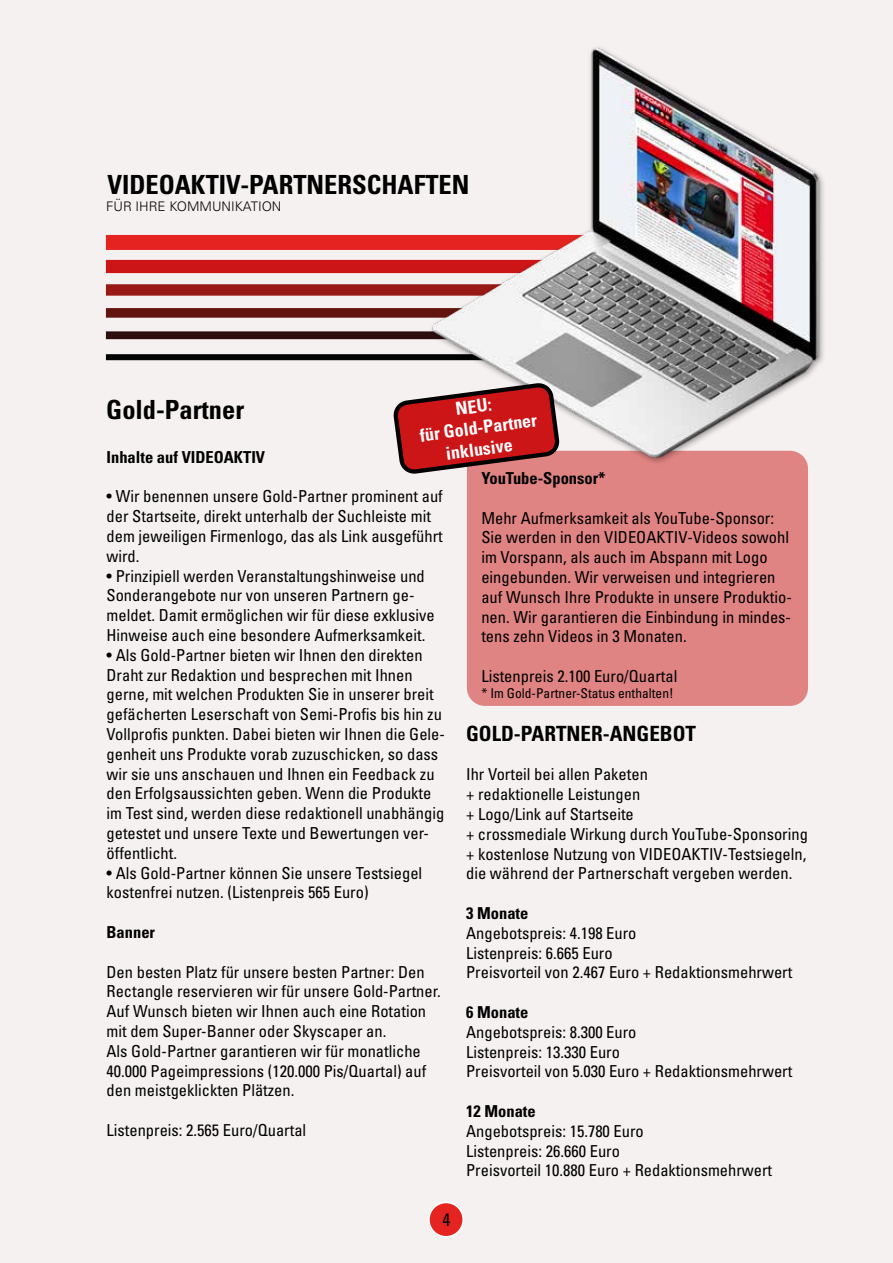
<style>
.page{position:relative;width:893px;height:1263px;background:#f5f1f0}
.page>*{position:absolute;margin:0;border:0;box-sizing:border-box;transform-origin:0 0}
.t1{font:700 condensed 26.4px "Univers LT Std";color:#000}
.t2{font:700 condensed 21px "Univers LT Std";color:#000}
.t3{font:700 condensed 18px/21.6px "Univers LT Std";color:#fff;text-align:center}
.t4{font:condensed 18px "Univers LT Std";color:#000}
.t5{font:condensed 16.5px/19.8px "Univers LT Std";color:#000}
.t6{font:700 condensed 16.5px "Univers LT Std";color:#000}
.t7{font:condensed 13.5px "Univers LT Std";color:#000}
.t8{font:300 13.2px "Univers LT Std";color:#000}
</style>
<div class="page">
<div style="left:429px;top:1202px;width:34px;height:35px;background:#e52320;border-radius:50%"></div>
<div style="left:428px;top:1202px;width:36px;height:35px;border:2px solid #fff;border-radius:50%"></div>
<div style="left:467px;top:451px;width:341px;height:255px;background:#e08383;border-radius:18px"></div>
<div style="left:106px;top:235px;width:550px;height:15px;background:#e52320"></div>
<div style="left:106px;top:260px;width:550px;height:13px;background:#cb1517"></div>
<div style="left:106px;top:284px;width:550px;height:12px;background:#991914"></div>
<div style="left:106px;top:308px;width:550px;height:10px;background:#64140f"></div>
<div style="left:106px;top:331px;width:550px;height:8px;background:#2d0e0f"></div>
<div style="left:106px;top:354px;width:550px;height:6px;background:#010202"></div>
<img style="left:294px;top:47px;width:530px;height:427px">
<svg style="left:395px;top:385px;width:163px;height:87px"></svg>
<h1 class="t1" style="left:107px;top:168px;width:364px">VIDEOAKTIV-PARTNERSCHAFTEN</h1>
<p class="t8" style="left:106px;top:199px;width:177px">FÜR IHRE KOMMUNIKATION</p>
<p class="t3" style="left:416px;top:402px;width:119px;rotate:-7deg">NEU:<br>für Gold-Partner inklusive</p>
<h1 class="t1" style="left:106px;top:394px;width:139px">Gold-Partner</h1>
<p class="t6" style="left:107px;top:447px;width:160px">Inhalte auf VIDEOAKTIV</p>
<p class="t5" style="left:107px;top:486px;width:338px">• Wir benennen unsere Gold-Partner prominent auf der Startseite, direkt unterhalb der Suchleiste mit dem jeweiligen Firmenlogo, das als Link ausgeführt wird.</p>
<p class="t5" style="left:107px;top:565px;width:330px">• Prinzipiell werden Veranstaltungshinweise und Sonderangebote nur von unseren Partnern ge&shy;meldet. Damit ermöglichen wir für diese exklusive Hinweise auch eine besondere Aufmerksamkeit.</p>
<p class="t5" style="left:107px;top:645px;width:340px">• Als Gold-Partner bieten wir Ihnen den direkten Draht zur Redaktion und besprechen mit Ihnen gerne, mit welchen Produkten Sie in unserer breit gefächerten Leserschaft von Semi-Profis bis hin zu Vollprofis punkten. Dabei bieten wir Ihnen die Gele&shy;genheit uns Produkte vorab zuzuschicken, so dass wir sie uns anschauen und Ihnen ein Feedback zu den Erfolgsaussichten geben. Wenn die Produkte im Test sind, werden diese redaktionell unabhängig getestet und unsere Texte und Bewertungen ver&shy;öffentlicht.</p>
<p class="t5" style="left:107px;top:862px;width:317px">• Als Gold-Partner können Sie unsere Testsiegel kostenfrei nutzen. (Listenpreis 565 Euro)</p>
<p class="t6" style="left:107px;top:922px;width:50px">Banner</p>
<p class="t5" style="left:107px;top:961px;width:336px">Den besten Platz für unsere besten Partner: Den Rectangle reservieren wir für unsere Gold-Partner.<br>Auf Wunsch bieten wir Ihnen auch eine Rotation mit dem Super-Banner oder Skyscaper an.<br>Als Gold-Partner garantieren wir für monatliche 40.000 Pageimpressions (120.000 Pis/Quartal) auf den meistgeklickten Plätzen.</p>
<p class="t5" style="left:107px;top:1120px;width:201px">Listenpreis: 2.565 Euro/Quartal</p>
<p class="t6" style="left:481px;top:468px;width:126px">YouTube-Sponsor*</p>
<p class="t5" style="left:481px;top:508px;width:312px">Mehr Aufmerksamkeit als YouTube-Sponsor:<br>Sie werden in den VIDEOAKTIV-Videos sowohl im Vorspann, als auch im Abspann mit Logo eingebunden. Wir verweisen und integrieren auf Wunsch Ihre Produkte in unsere Produktio&shy;nen. Wir garantieren die Einbindung in mindes&shy;tens zehn Videos in 3 Monaten.</p>
<p class="t5" style="left:481px;top:666px;width:198px">Listenpreis 2.100 Euro/Quartal</p>
<p class="t7" style="left:481px;top:685px;width:194px">* Im Gold-Partner-Status enthalten!</p>
<p class="t2" style="left:466px;top:720px;width:231px">GOLD-PARTNER-ANGEBOT</p>
<p class="t5" style="left:466px;top:764px;width:343px">Ihr Vorteil bei allen Paketen<br>+ redaktionelle Leistungen<br>+ Logo/Link auf Startseite<br>+ crossmediale Wirkung durch YouTube-Sponsoring + kostenlose Nutzung von VIDEOAKTIV-Testsiegeln, die während der Partnerschaft vergeben werden.</p>
<p class="t6" style="left:466px;top:903px;width:64px">3 Monate</p>
<p class="t5" style="left:466px;top:923px;width:328px">Angebotspreis: 4.198 Euro<br>Listenpreis: 6.665 Euro<br>Preisvorteil von 2.467 Euro + Redaktionsmehrwert</p>
<p class="t6" style="left:466px;top:1002px;width:64px">6 Monate</p>
<p class="t5" style="left:466px;top:1022px;width:328px">Angebotspreis: 8.300 Euro<br>Listenpreis: 13.330 Euro<br>Preisvorteil von 5.030 Euro + Redaktionsmehrwert</p>
<p class="t6" style="left:466px;top:1101px;width:71px">12 Monate</p>
<p class="t5" style="left:466px;top:1121px;width:308px">Angebotspreis: 15.780 Euro<br>Listenpreis: 26.660 Euro<br>Preisvorteil 10.880 Euro + Redaktionsmehrwert</p>
<p class="t4" style="left:442px;top:1208px;width:9px">4</p>
</div>
